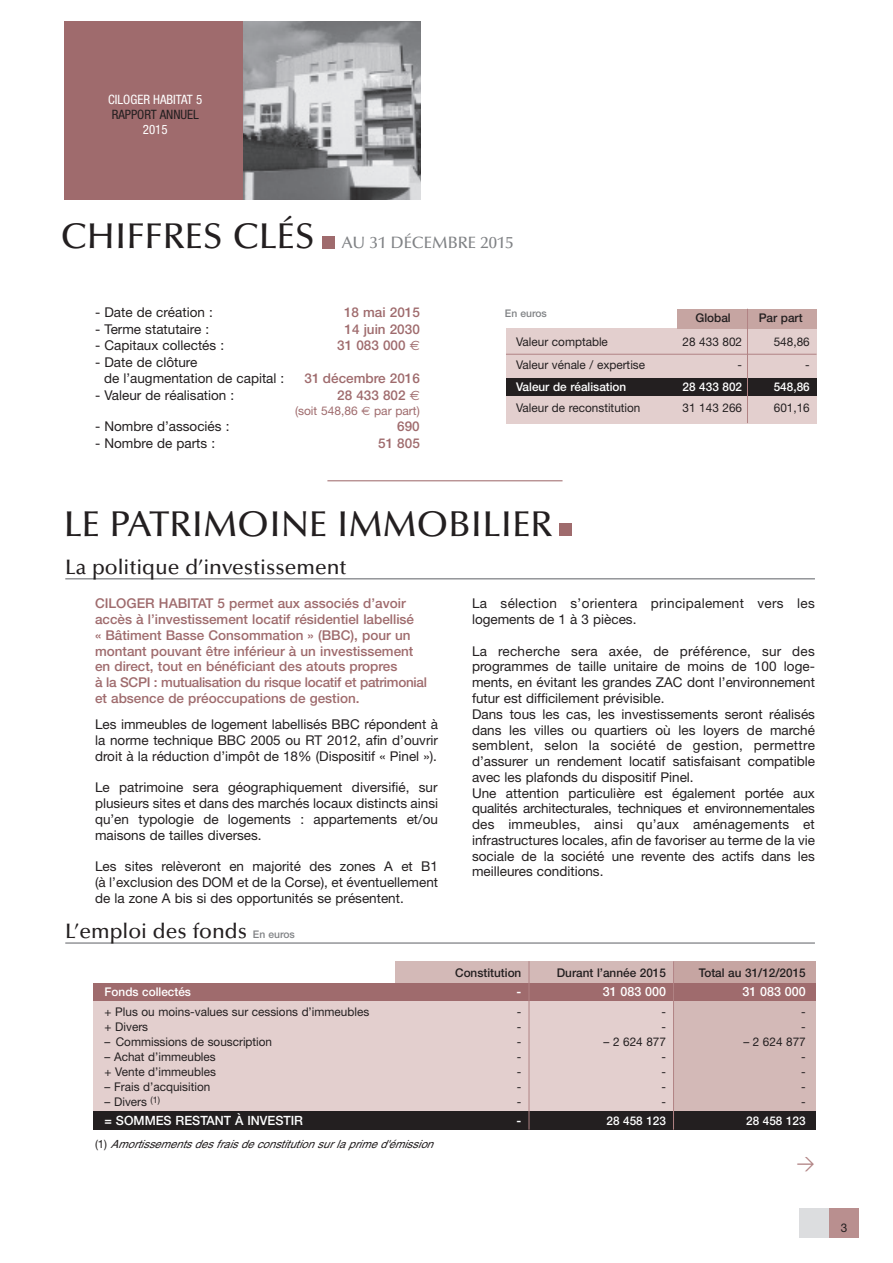
<style>
.page{position:relative;width:893px;height:1263px;background:#fff}
.page>*{position:absolute;margin:0;border:0;box-sizing:border-box;transform-origin:0 0}
.t1{font:500 36px "Optima";color:#231f20}
.t2{font:500 21px "Optima";color:#231f20}
.t3{font:18px "DIN";color:#b18384}
.t4{font:500 16.5px "Optima";color:#808285}
.t5{font:13.5px/15.8px "Helvetica Neue";color:#231f20;text-align:justify}
.t6{font:500 13.5px/15.8px "Helvetica Neue";color:#9f6b6d}
.t7{font:13.5px/15.8px "Helvetica Neue";letter-spacing:.02em;color:#231f20}
.t8{font:condensed 12.9px "Helvetica Neue";color:#fff}
.t9{font:condensed 12.9px "Helvetica Neue";color:#231f20}
.t10{font:500 12.75px "Helvetica Neue";color:#fff}
.t11{font:12px "Helvetica Neue";color:#231f20}
.t12{font:500 12px "Helvetica Neue";color:#fff}
.t13{font:500 12px "Helvetica Neue";color:#231f20}
.t14{font:12px "Helvetica Neue";color:#9f6b6d}
.t15{font:italic 11.25px "Helvetica";color:#231f20}
.t16{font:500 10.5px "Helvetica Neue";color:#808285}
.s1{font-size:36px;color:#231f20}
.s2{font-family:"Euro Sans";font-weight:400}
.s3{font-family:"Euro Sans"}
.s4{font-family:"Helvetica Neue";font-size:10.5px;color:#808285}
.s5{font-family:"Helvetica Neue";font-style:normal}
</style>
<div class="page">
<div style="left:506px;top:328px;width:311px;height:95px;background:#e3cfce"></div>
<div style="left:677px;top:309px;width:140px;height:19px;background:#c6a5a2"></div>
<div style="left:506px;top:378px;width:311px;height:18px;background:#231f20"></div>
<hr style="left:506px;top:354px;width:310px;height:1px;background:#b18384">
<hr style="left:747px;top:309px;width:1px;height:114px;background:#b18384">
<hr style="left:65px;top:578px;width:750px;height:1px;background:#939598">
<img style="left:242px;top:21px;width:179px;height:179px">
<div style="left:322px;top:236px;width:12px;height:13px;background:#9f6b6d"></div>
<div style="left:64px;top:21px;width:178px;height:179px;background:#9f6b6d"></div>
<div style="left:799px;top:1208px;width:30px;height:29px;background:#dcdddf"></div>
<div style="left:829px;top:1208px;width:30px;height:29px;background:#b98f8f"></div>
<div style="left:559px;top:523px;width:13px;height:13px;background:#9f6b6d"></div>
<hr style="left:327px;top:480px;width:235px;height:1px;background:#9f6b6d">
<div style="left:94px;top:1000px;width:580px;height:112px;background:#e3cfce"></div>
<div style="left:395px;top:961px;width:278px;height:22px;background:#d3b9b7"></div>
<div style="left:674px;top:1000px;width:142px;height:111px;background:#d3b9b7"></div>
<div style="left:674px;top:961px;width:142px;height:22px;background:#c6a5a2"></div>
<div style="left:94px;top:1111px;width:722px;height:19px;background:#231f20"></div>
<div style="left:94px;top:983px;width:722px;height:18px;background:#9f6b6d"></div>
<hr style="left:529px;top:961px;width:1px;height:169px;background:#b18384">
<hr style="left:673px;top:961px;width:1px;height:169px;background:#b18384">
<hr style="left:65px;top:942px;width:750px;height:2px;background:#939598">
<p class="t8" style="left:108px;top:94px;width:96px">CILOGER HABITAT 5</p>
<p class="t9" style="left:112px;top:109px;width:89px">RAPPORT ANNUEL</p>
<p class="t8" style="left:143px;top:124px;width:26px">2015</p>
<p class="t4" style="left:61px;top:236px;width:454px"><span class="s1">CHIFFRES CLÉS</span> AU 31 DÉCEMBRE 2015</p>
<p class="t5" style="left:95px;top:306px;width:119px">- Date de création :</p>
<p class="t6" style="left:344px;top:306px;width:77px">18 mai 2015</p>
<p class="t5" style="left:95px;top:322px;width:116px">- Terme statutaire :</p>
<p class="t6" style="left:345px;top:322px;width:77px">14 juin 2030</p>
<p class="t5" style="left:95px;top:339px;width:131px">- Capitaux collectés :</p>
<p class="t6" style="left:337px;top:339px;width:84px">31 083 000 <span class="s2">€</span></p>
<p class="t5" style="left:104px;top:355px;width:182px;line-height:16.5px;text-indent:-9px">- Date de clôture<br>de l’augmentation de capital :</p>
<p class="t6" style="left:304px;top:372px;width:117px">31 décembre 2016</p>
<p class="t5" style="left:95px;top:388px;width:141px">- Valeur de réalisation :</p>
<p class="t6" style="left:337px;top:388px;width:84px">28 433 802 <span class="s2">€</span></p>
<p class="t14" style="left:295px;top:406px;width:126px">(soit 548,86 <span class="s3">€</span> par part)</p>
<p class="t5" style="left:95px;top:420px;width:136px">- Nombre d’associés :</p>
<p class="t6" style="left:397px;top:420px;width:24px">690</p>
<p class="t5" style="left:95px;top:436px;width:122px">- Nombre de parts :</p>
<p class="t6" style="left:378px;top:436px;width:43px">51 805</p>
<p class="t16" style="left:505px;top:309px;width:44px">En euros</p>
<p class="t13" style="left:695px;top:314px;width:37px">Global</p>
<p class="t13" style="left:759px;top:314px;width:45px">Par part</p>
<p class="t11" style="left:516px;top:338px;width:93px">Valeur comptable</p>
<p class="t11" style="left:683px;top:338px;width:61px">28 433 802</p>
<p class="t11" style="left:774px;top:338px;width:37px">548,86</p>
<p class="t11" style="left:516px;top:360px;width:131px">Valeur vénale / expertise</p>
<p class="t11" style="left:737px;top:360px;width:6px">-</p>
<p class="t11" style="left:805px;top:360px;width:6px">-</p>
<p class="t12" style="left:516px;top:383px;width:112px">Valeur de réalisation</p>
<p class="t12" style="left:683px;top:383px;width:61px">28 433 802</p>
<p class="t12" style="left:774px;top:383px;width:37px">548,86</p>
<p class="t11" style="left:516px;top:404px;width:126px">Valeur de reconstitution</p>
<p class="t11" style="left:683px;top:404px;width:61px">31 143 266</p>
<p class="t11" style="left:774px;top:404px;width:37px">601,16</p>
<h1 class="t1" style="left:64px;top:509px;width:490px">LE PATRIMOINE IMMOBILIER</h1>
<h2 class="t2" style="left:65px;top:558px;width:283px">La politique d’investissement</h2>
<p class="t6" style="left:95px;top:597px;width:333px">CILOGER HABITAT 5 permet aux associés d’avoir accès à l’investissement locatif résidentiel labellisé<br>« Bâtiment Basse Consommation » (BBC), pour un montant pouvant être inférieur à un investissement en direct, tout en bénéficiant des atouts propres<br>à la SCPI : mutualisation du risque locatif et patrimonial et absence de préoccupations de gestion.</p>
<p class="t5" style="left:95px;top:718px;width:345px">Les immeubles de logement labellisés BBC répondent à la norme technique BBC 2005 ou RT 2012, afin d’ouvrir droit à la réduction d’impôt de 18% (Dispositif « Pinel »).</p>
<p class="t5" style="left:95px;top:781px;width:345px">Le patrimoine sera géographiquement diversifié, sur plusieurs sites et dans des marchés locaux distincts ainsi qu’en typologie de logements : appartements et/ou maisons de tailles diverses.</p>
<p class="t5" style="left:95px;top:860px;width:345px">Les sites relèveront en majorité des zones A et B1 (à l’exclusion des DOM et de la Corse), et éventuellement de la zone A bis si des opportunités se présentent.</p>
<h2 class="t2" style="left:65px;top:923px;width:231px">L’emploi des fonds <span class="s4">En euros</span></h2>
<p class="t7" style="left:472px;top:597px;width:344px">La sélection s’orientera principalement vers les logements de 1 à 3 pièces.</p>
<p class="t5" style="left:472px;top:644px;width:345px;text-align:left">La recherche sera axée, de préférence, sur des programmes de taille unitaire de moins de 100 loge&shy;ments, en évitant les grandes ZAC dont l’environnement futur est difficilement prévisible.<br>Dans tous les cas, les investissements seront réalisés dans les villes ou quartiers où les loyers de marché semblent, selon la société de gestion, permettre d’assurer un rendement locatif satisfaisant compatible avec les plafonds du dispositif Pinel.<br>Une attention particulière est également portée aux qualités architecturales, techniques et environnementales des immeubles, ainsi qu’aux aménagements et infrastructures locales, afin de favoriser au terme de la vie sociale de la société une revente des actifs dans les meilleures conditions.</p>
<p class="t13" style="left:455px;top:968px;width:68px">Constitution</p>
<p class="t13" style="left:557px;top:968px;width:111px">Durant l’année 2015</p>
<p class="t13" style="left:699px;top:968px;width:109px">Total au 31/12/2015</p>
<p class="t12" style="left:105px;top:987px;width:88px">Fonds collectés</p>
<p class="t10" style="left:516px;top:987px;width:6px">-</p>
<p class="t10" style="left:603px;top:987px;width:65px">31 083 000</p>
<p class="t10" style="left:742px;top:987px;width:65px">31 083 000</p>
<p class="t11" style="left:105px;top:1007px;width:266px">+ Plus ou moins-values sur cessions d’immeubles</p>
<p class="t11" style="left:517px;top:1007px;width:6px">-</p>
<p class="t11" style="left:661px;top:1007px;width:6px">-</p>
<p class="t11" style="left:801px;top:1007px;width:6px">-</p>
<p class="t11" style="left:105px;top:1022px;width:45px">+ Divers</p>
<p class="t11" style="left:517px;top:1022px;width:6px">-</p>
<p class="t11" style="left:661px;top:1022px;width:6px">-</p>
<p class="t11" style="left:801px;top:1022px;width:6px">-</p>
<p class="t11" style="left:105px;top:1037px;width:169px">– Commissions de souscription</p>
<p class="t11" style="left:517px;top:1037px;width:6px">-</p>
<p class="t11" style="left:604px;top:1037px;width:64px">– 2 624 877</p>
<p class="t11" style="left:743px;top:1037px;width:64px">– 2 624 877</p>
<p class="t11" style="left:105px;top:1052px;width:113px">– Achat d’immeubles</p>
<p class="t11" style="left:517px;top:1052px;width:6px">-</p>
<p class="t11" style="left:661px;top:1052px;width:6px">-</p>
<p class="t11" style="left:801px;top:1052px;width:6px">-</p>
<p class="t11" style="left:105px;top:1067px;width:113px">+ Vente d’immeubles</p>
<p class="t11" style="left:517px;top:1067px;width:6px">-</p>
<p class="t11" style="left:661px;top:1067px;width:6px">-</p>
<p class="t11" style="left:801px;top:1067px;width:6px">-</p>
<p class="t11" style="left:105px;top:1082px;width:107px">– Frais d’acquisition</p>
<p class="t11" style="left:517px;top:1082px;width:6px">-</p>
<p class="t11" style="left:661px;top:1082px;width:6px">-</p>
<p class="t11" style="left:801px;top:1082px;width:6px">-</p>
<p class="t11" style="left:105px;top:1097px;width:57px">– Divers <sup>(1)</sup></p>
<p class="t11" style="left:517px;top:1097px;width:6px">-</p>
<p class="t11" style="left:661px;top:1097px;width:6px">-</p>
<p class="t11" style="left:801px;top:1097px;width:6px">-</p>
<p class="t10" style="left:105px;top:1116px;width:200px">= SOMMES RESTANT À INVESTIR</p>
<p class="t10" style="left:517px;top:1116px;width:6px">-</p>
<p class="t12" style="left:606px;top:1116px;width:61px">28 458 123</p>
<p class="t12" style="left:746px;top:1116px;width:61px">28 458 123</p>
<p class="t15" style="left:95px;top:1140px;width:339px"><span class="s5">(1)</span> Amortissements des frais de constitution sur la prime d'émission</p>
<h3 class="t3" style="left:796px;top:1152px;width:20px">&gt;</h3>
<p class="t11" style="left:841px;top:1223px;width:8px">3</p>
</div>
